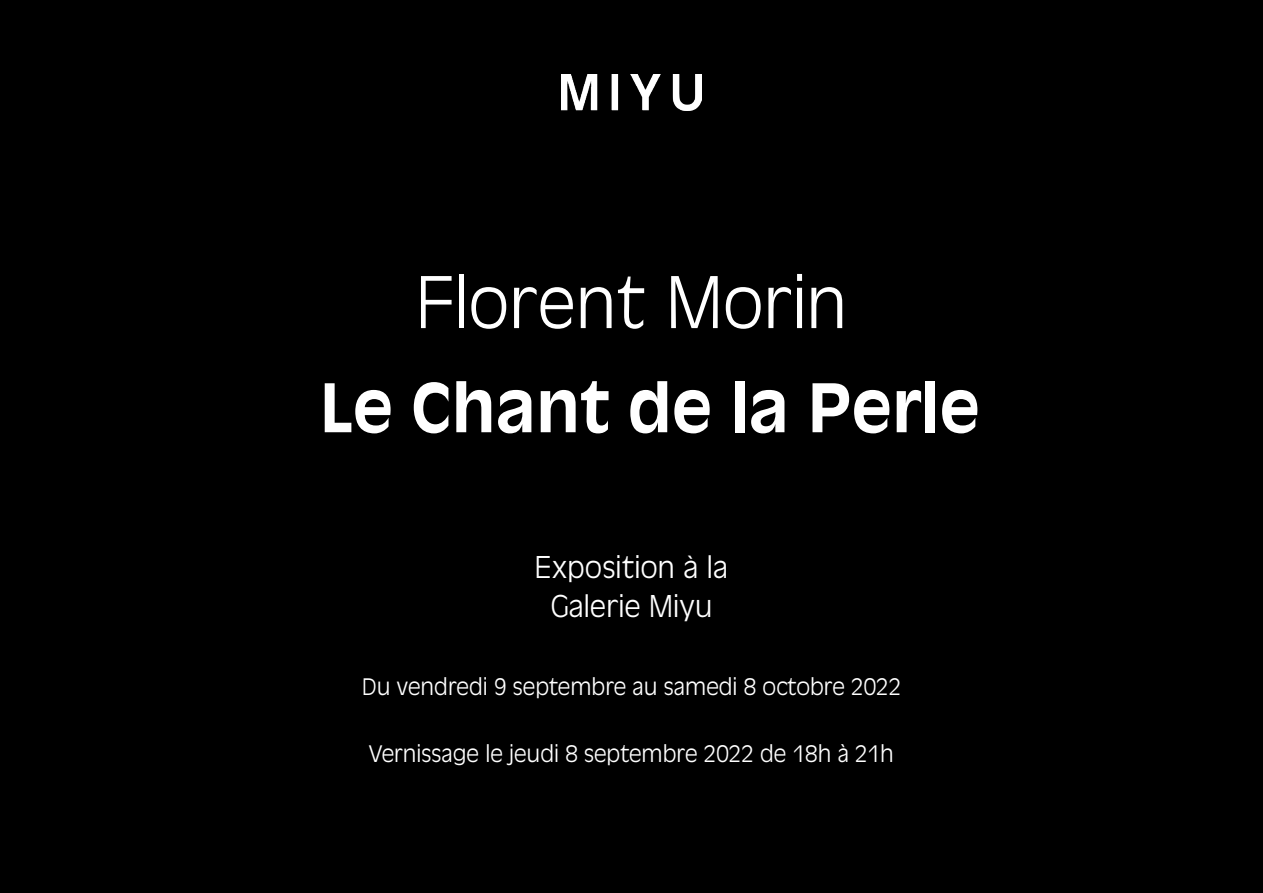
<style>
.page{position:relative;width:1263px;height:893px;background:#000}
.page>*{position:absolute;margin:0;border:0;box-sizing:border-box;transform-origin:0 0}
.t1{font:300 78px "Antique Oli";color:#fff}
.t2{font:700 66px "Antique Olive Std";color:#fff}
.t3{font:300 33px/39.6px "Antique Oli";color:#fff;text-align:center}
.t4{font:300 22.5px "Antique Olive Std";color:#fff}
</style>
<div class="page">
<img style="left:562px;top:75px;width:139px;height:35px">
<p class="t1" style="left:416px;top:261px;width:432px">Florent Morin</p>
<p class="t2" style="left:320px;top:367px;width:662px">Le Chant de la Perle</p>
<p class="t3" style="left:535px;top:548px;width:195px">Exposition à la<br>Galerie Miyu</p>
<p class="t4" style="left:362px;top:673px;width:541px">Du vendredi 9 septembre au samedi 8 octobre 2022</p>
<p class="t4" style="left:369px;top:740px;width:527px">Vernissage le jeudi 8 septembre 2022 de 18h à 21h</p>
</div>
